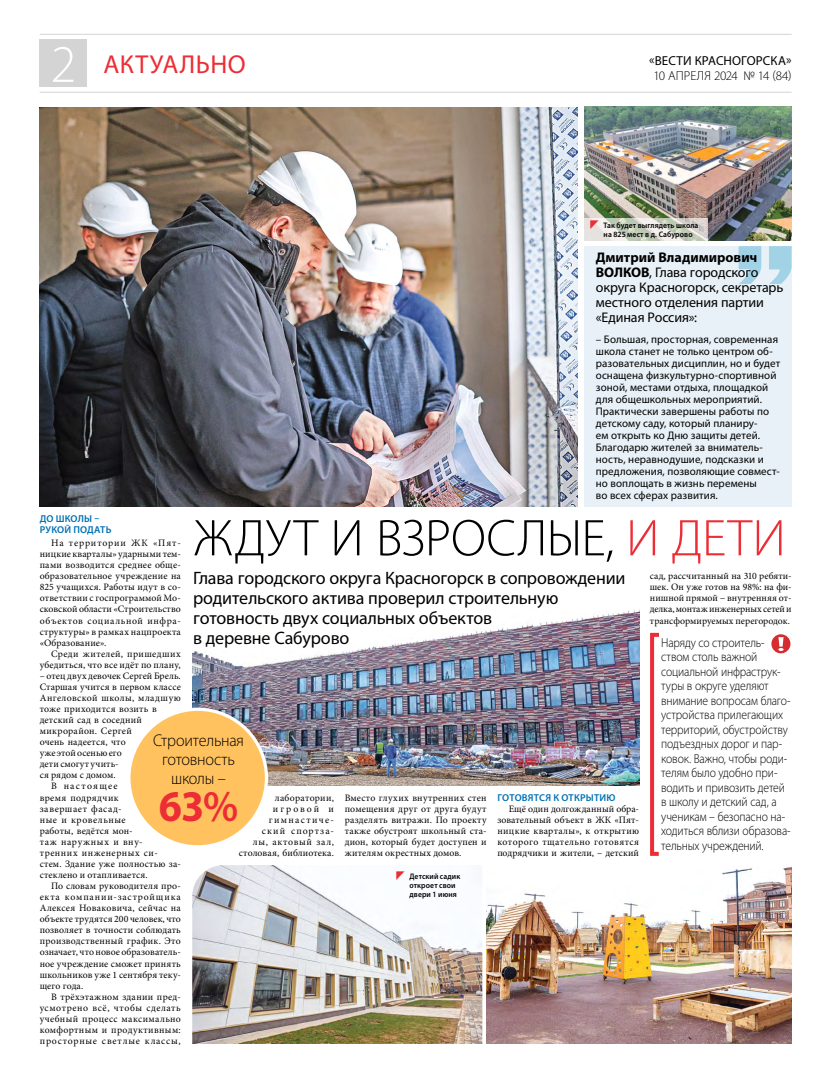
<style>
.page{position:relative;width:820px;height:1078px;background:#fff}
.page>*{position:absolute;margin:0;border:0;box-sizing:border-box;transform-origin:0 0}
.t1{font:300 53px "Myriad Pro";color:#fff}
.t2{font:300 52px "Myriad Pro";letter-spacing:.005em;color:#000}
.t3{font:700 44px "Myriad Pro";color:#ec2d35;scale:.95 1}
.t4{font:26px "Myriad Pro";letter-spacing:.02em;color:#ec2d35}
.t5{font:18px/20px "Myriad Pro";letter-spacing:-.01em;color:#000}
.t6{font:300 17px/19px "Myriad Pro";letter-spacing:-.015em;color:#000;text-align:center;scale:.95 1}
.t7{font:14px/15px "Myriad Pro";letter-spacing:-.01em;color:#000}
.t8{font:300 13px/14.5px "Myriad Pro";letter-spacing:-.01em;color:#000;scale:.9 1}
.t9{font:13px "Myriad Pro";letter-spacing:.01em;color:#000}
.t10{font:300 13px "Myriad Pro";letter-spacing:-.01em;color:#000}
.t11{font:11px/12px "Myriad Pro";letter-spacing:.005em;color:#000}
.t12{font:600 10px/11px "Myriad Pro";letter-spacing:.015em;color:#0071b3}
.t13{font:9.8px/11.1px "Minion Pro";letter-spacing:.02em;color:#000;text-align:justify}
.t14{font:9.8px/11.1px "Minion Pro";letter-spacing:.07em;color:#000;text-align:right}
.t15{font:9.8px "Minion Pro";letter-spacing:.04em;color:#000}
.t16{font:9.8px "Minion Pro";letter-spacing:.06em;color:#000}
.t17{font:9.8px "Minion Pro";letter-spacing:.055em;color:#000}
.t18{font:9.8px "Minion Pro";color:#000}
.t19{font:9.8px "Minion Pro";letter-spacing:.045em;color:#000}
.t20{font:9.8px "Minion Pro";letter-spacing:.09em;color:#000}
.t21{font:9.8px "Minion Pro";letter-spacing:.08em;color:#000}
.t22{font:9.8px "Minion Pro";letter-spacing:.065em;color:#000}
.t23{font:9.8px "Minion Pro";letter-spacing:.13em;color:#000}
.t24{font:600 8px/9px "Myriad Pro";letter-spacing:.01em;color:#000;scale:.95 1}
.s1{font-weight:700}
.s2{color:#ec2d35}
.s3{font-weight:600}
</style>
<div class="page">
<hr style="left:40px;top:92px;width:751px;height:1px;background:#d4d4d5">
<hr style="left:40px;top:34px;width:751px;height:1px;background:#d4d4d5">
<div style="left:40px;top:40px;width:47px;height:47px;background:#d4d4d5"></div>
<img style="left:40px;top:107px;width:537px;height:399px">
<img style="left:584px;top:107px;width:207px;height:133px">
<div style="left:584px;top:246px;width:207px;height:260px;background:#e8f1f7"></div>
<svg style="left:738px;top:246px;width:53px;height:38px"></svg>
<img style="left:486px;top:867px;width:305px;height:176px">
<img style="left:192px;top:865px;width:290px;height:178px">
<img style="left:192px;top:610px;width:446px;height:175px">
<div style="left:129px;top:709px;width:137px;height:137px;background:#ffc25e;border-radius:50%"></div>
<div style="left:127px;top:707px;width:141px;height:141px;border:3px solid #fff;border-radius:50%"></div>
<svg style="left:771px;top:634px;width:19px;height:19px"></svg>
<div style="left:649px;top:632px;width:11px;height:223px;border:4px solid #ec2d35"></div>
<svg style="left:584px;top:218px;width:123px;height:23px;background:#d7d9cf"></svg>
<svg style="left:396px;top:870px;width:8px;height:9px"></svg>
<svg style="left:590px;top:220px;width:8px;height:9px"></svg>
<h1 class="t1" style="left:50px;top:32px;width:27px">2</h1>
<h3 class="t9" style="left:649px;top:53px;width:144px">«ВЕСТИ КРАСНОГОРСКА»</h3>
<h3 class="t4" style="left:103px;top:48px;width:144px">АКТУАЛЬНО</h3>
<h3 class="t10" style="left:653px;top:68px;width:140px">10 АПРЕЛЯ 2024 № 14 (84)</h3>
<p class="t24" style="left:603px;top:221px;width:101px">Так будет выглядеть школа на 825 мест в д. Сабурово</p>
<h3 class="t7" style="left:595px;top:250px;width:189px"><span class="s1">Дмитрий Владимирович<br>ВОЛКОВ</span>, Глава городского округа Красногорск, секретарь местного отделения партии «Единая Россия»:</h3>
<p class="t11" style="left:595px;top:333px;width:186px">– Большая, просторная, современная школа станет не только центром об&shy;разовательных дисциплин, но и будет оснащена физкультурно-спортивной зоной, местами отдыха, площадкой для общешкольных мероприятий.<br>Практически завершены работы по детскому саду, который планиру-<br>ем открыть ко Дню защиты детей.<br>Благодарю жителей за вниматель&shy;ность, неравнодушие, подсказки и предложения, позволяющие совмест&shy;но воплощать в жизнь перемены<br>во всех сферах развития.</p>
<h2 class="t2" style="left:193px;top:506px;width:593px">ЖДУТ И ВЗРОСЛЫЕ, <span class="s2">И ДЕТИ</span></h2>
<h3 class="t5" style="left:193px;top:567px;width:433px">Глава городского округа Красногорск в сопровождении родительского актива проверил строительную готовность двух социальных объектов<br>в деревне Сабурово</h3>
<p class="t12" style="left:40px;top:512px;width:73px">ДО ШКОЛЫ –<br>РУКОЙ ПОДАТЬ</p>
<p class="t13" style="left:40px;top:537px;width:143px;text-indent:11px">На территории ЖК «Пят&shy;ницкие кварталы» ударными тем&shy;пами возводится среднее обще&shy;образовательное учреждение на 825 учащихся. Работы идут в со&shy;ответствии с госпрограммой Мо&shy;сковской области «Строительство объектов социальной инфра&shy;структуры» в рамках нацпроекта «Образование».</p>
<p class="t13" style="left:40px;top:648px;width:143px;text-align:right">Среди жителей, пришедших убедиться, что все идёт по плану,</p>
<p class="t13" style="left:40px;top:670px;width:143px">– отец двух девочек Сергей Брель.</p>
<p class="t13" style="left:40px;top:681px;width:142px">Старшая учится в первом классе</p>
<p class="t19" style="left:40px;top:691px;width:143px">Ангеловской школы, младшую</p>
<p class="t13" style="left:40px;top:703px;width:119px">тоже приходится возить в</p>
<p class="t13" style="left:40px;top:714px;width:103px">детский сад в соседний</p>
<p class="t13" style="left:40px;top:725px;width:94px">микрорайон. Сергей</p>
<p class="t13" style="left:40px;top:736px;width:88px">очень надеется, что</p>
<p class="t18" style="left:40px;top:746px;width:83px">уже этой осенью его</p>
<p class="t13" style="left:40px;top:758px;width:81px">дети смогут учить-</p>
<p class="t18" style="left:40px;top:768px;width:77px">ся рядом с домом.</p>
<p class="t23" style="left:51px;top:779px;width:68px">В настоящее</p>
<p class="t15" style="left:40px;top:790px;width:80px">время подрядчик</p>
<p class="t17" style="left:40px;top:801px;width:84px">завершает фасад-</p>
<p class="t16" style="left:40px;top:812px;width:87px">ные и кровельные</p>
<p class="t13" style="left:40px;top:824px;width:95px">работы, ведётся мон-</p>
<p class="t22" style="left:40px;top:834px;width:105px">таж наружных и вну-</p>
<p class="t17" style="left:40px;top:846px;width:120px">тренних инженерных си-</p>
<p class="t13" style="left:40px;top:858px;width:143px">стем. Здание уже полностью за-</p>
<p class="t13" style="left:40px;top:869px;width:109px">стеклено и отапливается.</p>
<p class="t13" style="left:51px;top:880px;width:131px">По словам руководителя про-</p>
<p class="t20" style="left:40px;top:890px;width:143px">екта компании-застройщика</p>
<p class="t13" style="left:40px;top:902px;width:142px">Алексея Новаковича, сейчас на</p>
<p class="t13" style="left:40px;top:913px;width:143px">объекте трудятся 200 человек, что</p>
<p class="t13" style="left:40px;top:924px;width:142px">позволяет в точности соблюдать</p>
<p class="t13" style="left:40px;top:935px;width:142px">производственный график. Это</p>
<p class="t13" style="left:40px;top:946px;width:143px">означает, что новое образователь-</p>
<p class="t13" style="left:40px;top:957px;width:143px">ное учреждение сможет принять</p>
<p class="t13" style="left:40px;top:968px;width:143px">школьников уже 1 сентября теку-</p>
<p class="t13" style="left:40px;top:979px;width:45px">щего года.</p>
<p class="t13" style="left:51px;top:990px;width:131px">В трёхэтажном здании пред-</p>
<p class="t16" style="left:40px;top:1000px;width:143px">усмотрено всё, чтобы сделать</p>
<p class="t15" style="left:40px;top:1011px;width:142px">учебный процесс максимально</p>
<p class="t15" style="left:40px;top:1022px;width:143px">комфортным и продуктивным:</p>
<p class="t21" style="left:40px;top:1033px;width:142px">просторные светлые классы,</p>
<p class="t13" style="left:649px;top:570px;width:143px">сад, рассчитанный на 310 ребяти&shy;шек. Он уже готов на 98%: на фи&shy;нишной прямой − внутренняя от&shy;делка, монтаж инженерных сетей и трансформируемых перегородок.</p>
<p class="t8" style="left:661px;top:634px;width:145px">Наряду со строитель&shy;ством столь важной социальной инфраструк&shy;туры в округе уделяют внимание вопросам благо&shy;устройства прилегающих территорий, обустройству подъездных дорог и пар&shy;ковок. Важно, чтобы роди&shy;телям было удобно при&shy;водить и привозить детей в школу и детский сад, а ученикам – безопасно на&shy;ходиться вблизи образова&shy;тельных учреждений.</p>
<h3 class="t6" style="left:153px;top:730px;width:97px">Строительная готовность школы –</h3>
<h3 class="t3" style="left:159px;top:777px;width:85px">63<span class="s3">%</span></h3>
<p class="t14" style="left:239px;top:791px;width:97px">лаборатории, игровой и гимнастиче-<br>ский спортза-<br>лы, актовый зал, столовая, библиотека.</p>
<p class="t13" style="left:344px;top:791px;width:143px">Вместо глухих внутренних стен помещения друг от друга будут разделять витражи. По проекту также обустроят школьный ста&shy;дион, который будет доступен и жителям окрестных домов.</p>
<p class="t12" style="left:497px;top:791px;width:119px">ГОТОВЯТСЯ К ОТКРЫТИЮ</p>
<p class="t13" style="left:497px;top:802px;width:143px;text-indent:11px">Ещё один долгожданный обра&shy;зовательный объект в ЖК «Пят&shy;ницкие кварталы», к открытию которого тщательно готовятся подрядчики и жители, – детский</p>
<p class="t24" style="left:409px;top:871px;width:55px">Детский садик откроет свои двери 1 июня</p>
</div>
